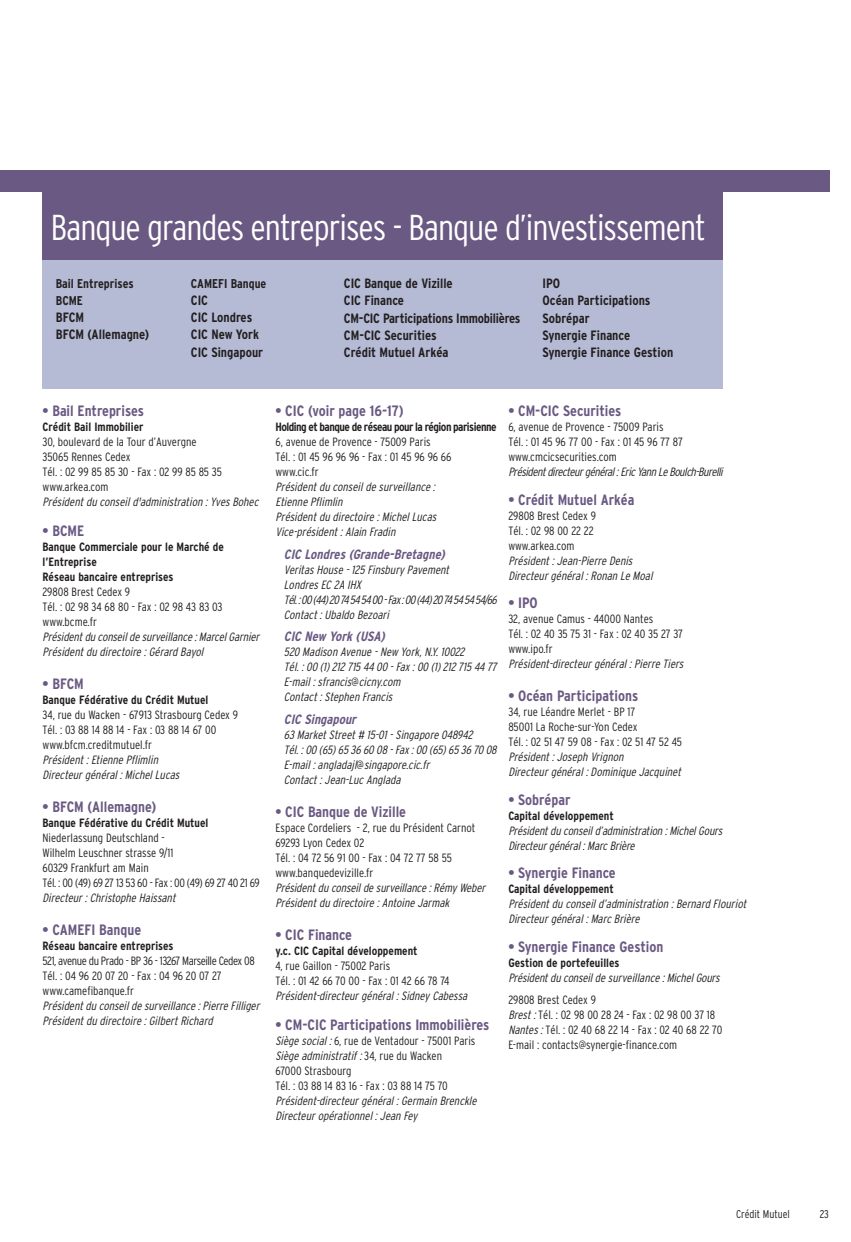
<style>
.page{position:relative;width:851px;height:1242px;background:#fff}
.page>*{position:absolute;margin:0;border:0;box-sizing:border-box;transform-origin:0 0}
.t1{font:300 condensed 36px "Interstate";letter-spacing:-.03em;color:#fff}
.t2{font:700 condensed 15px "Interstate";color:#6a5982}
.t3{font:700 condensed 13.5px/17.2px "Interstate";color:#231f20}
.t4{font:italic 700 condensed 13.5px "Interstate";color:#6a5982}
.t5{font:700 condensed 12.75px/17.2px "Interstate";color:#231f20}
.t6{font:italic 300 condensed 12px/15px "Interstate";color:#231f20}
.t7{font:300 condensed 12px/15px "Interstate";color:#231f20}
.t8{font:700 condensed 12px/15px "Interstate";color:#231f20}
.t9{font:300 condensed 12px/15px "Interstate";letter-spacing:-.04em;color:#231f20}
.t10{font:italic 300 condensed 12px "Interstate";letter-spacing:-.04em;color:#231f20}
.t11{font:700 condensed 12px "Interstate";letter-spacing:-.045em;color:#231f20}
.t12{font:300 condensed 11.25px "Interstate";color:#231f20}
.s1{font-style:italic}
</style>
<div class="page">
<div style="left:43px;top:243px;width:680px;height:145px;background:#b5bbd4"></div>
<div style="left:43px;top:187px;width:680px;height:72px;background:#6a5982"></div>
<div style="left:0;top:170px;width:829px;height:21px;background:#6a5982"></div>
<h1 class="t1" style="left:51px;top:214px;width:656px">Banque grandes entreprises - Banque d’investissement</h1>
<p class="t5" style="left:56px;top:276px;width:79px">Bail Entreprises<br>BCME</p>
<p class="t3" style="left:56px;top:310px;width:95px">BFCM<br>BFCM (Allemagne)</p>
<p class="t3" style="left:344px;top:276px;width:178px">CIC Banque de Vizille<br>CIC Finance<br>CM-CIC Participations Immobilières<br>CM-CIC Securities<br>Crédit Mutuel Arkéa</p>
<p class="t3" style="left:542px;top:276px;width:132px">IPO<br>Océan Participations<br>Sobrépar<br>Synergie Finance<br>Synergie Finance Gestion</p>
<p class="t5" style="left:191px;top:276px;width:77px">CAMEFI Banque</p>
<p class="t3" style="left:191px;top:293px;width:74px">CIC<br>CIC Londres<br>CIC New York<br>CIC Singapour</p>
<p class="t2" style="left:43px;top:405px;width:103px">• Bail Entreprises</p>
<p class="t8" style="left:43px;top:420px;width:102px">Crédit Bail Immobilier</p>
<p class="t7" style="left:43px;top:435px;width:181px">30, boulevard de la Tour d’Auvergne<br>35065 Rennes Cedex<br>Tél. : 02 99 85 85 30 - Fax : 02 99 85 85 35 www.arkea.com</p>
<p class="t6" style="left:43px;top:495px;width:217px">Président du conseil d'administration : Yves Bohec</p>
<p class="t2" style="left:43px;top:525px;width:43px">• BCME</p>
<p class="t8" style="left:43px;top:540px;width:183px">Banque Commerciale pour le Marché de l’Entreprise<br>Réseau bancaire entreprises</p>
<p class="t7" style="left:43px;top:585px;width:181px">29808 Brest Cedex 9<br>Tél. : 02 98 34 68 80 - Fax : 02 98 43 83 03 www.bcme.fr</p>
<p class="t6" style="left:43px;top:630px;width:218px">Président du conseil de surveillance : Marcel Garnier<br>Président du directoire : Gérard Bayol</p>
<p class="t2" style="left:43px;top:678px;width:43px">• BFCM</p>
<p class="t8" style="left:43px;top:693px;width:167px">Banque Fédérative du Crédit Mutuel</p>
<p class="t7" style="left:43px;top:708px;width:197px">34, rue du Wacken - 67913 Strasbourg Cedex 9<br>Tél. : 03 88 14 88 14 - Fax : 03 88 14 67 00 www.bfcm.creditmutuel.fr</p>
<p class="t6" style="left:43px;top:753px;width:138px">Président : Etienne Pflimlin<br>Directeur général : Michel Lucas</p>
<p class="t2" style="left:43px;top:801px;width:115px">• BFCM (Allemagne)</p>
<p class="t8" style="left:43px;top:816px;width:167px">Banque Fédérative du Crédit Mutuel</p>
<p class="t7" style="left:43px;top:831px;width:219px">Niederlassung Deutschland -<br>Wilhelm Leuschner strasse 9/11<br>60329 Frankfurt am Main<br>Tél. : 00 (49) 69 27 13 53 60 - Fax : 00 (49) 69 27 40 21 69</p>
<p class="t6" style="left:43px;top:891px;width:134px">Directeur : Christophe Haissant</p>
<p class="t2" style="left:43px;top:924px;width:100px">• CAMEFI Banque</p>
<p class="t8" style="left:43px;top:939px;width:132px">Réseau bancaire entreprises</p>
<p class="t9" style="left:43px;top:954px;width:214px">521, avenue du Prado - BP 36 - 13267 Marseille Cedex 08<br>Tél. : 04 96 20 07 20 - Fax : 04 96 20 07 27 www.camefibanque.fr</p>
<p class="t6" style="left:43px;top:999px;width:218px">Président du conseil de surveillance : Pierre Filliger<br>Président du directoire : Gilbert Richard</p>
<p class="t2" style="left:275px;top:405px;width:130px">• CIC (voir page 16-17)</p>
<p class="t11" style="left:275px;top:422px;width:222px">Holding et banque de réseau pour la région parisienne</p>
<p class="t7" style="left:275px;top:435px;width:177px">6, avenue de Provence - 75009 Paris<br>Tél. : 01 45 96 96 96 - Fax : 01 45 96 96 66 www.cic.fr</p>
<p class="t6" style="left:275px;top:480px;width:162px">Président du conseil de surveillance :<br>Etienne Pflimlin<br>Président du directoire : Michel Lucas<br>Vice-président : Alain Fradin</p>
<p class="t4" style="left:284px;top:549px;width:162px">CIC Londres (Grande-Bretagne)</p>
<p class="t6" style="left:284px;top:563px;width:214px">Veritas House - 125 Finsbury Pavement<br>Londres EC 2A IHX<br>Tél. : 00 (44) 20 74 54 54 00 - Fax : 00 (44) 20 74 54 54 54/66<br>Contact : Ubaldo Bezoari</p>
<p class="t4" style="left:284px;top:631px;width:102px">CIC New York (USA)</p>
<p class="t6" style="left:284px;top:645px;width:214px">520 Madison Avenue - New York, N.Y. 10022<br>Tél. : 00 (1) 212 715 44 00 - Fax : 00 (1) 212 715 44 77<br>E-mail : sfrancis@cicny.com<br>Contact : Stephen Francis</p>
<p class="t4" style="left:284px;top:714px;width:74px">CIC Singapour</p>
<p class="t6" style="left:284px;top:728px;width:214px">63 Market Street # 15-01 - Singapore 048942<br>Tél. : 00 (65) 65 36 60 08 - Fax : 00 (65) 65 36 70 08<br>E-mail : angladajl@singapore.cic.fr<br>Contact : Jean-Luc Anglada</p>
<p class="t2" style="left:275px;top:806px;width:132px">• CIC Banque de Vizille</p>
<p class="t7" style="left:275px;top:821px;width:201px">Espace Cordeliers - 2, rue du Président Carnot<br>69293 Lyon Cedex 02<br>Tél. : 04 72 56 91 00 - Fax : 04 72 77 58 55 www.banquedevizille.fr</p>
<p class="t6" style="left:275px;top:881px;width:211px">Président du conseil de surveillance : Rémy Weber<br>Président du directoire : Antoine Jarmak</p>
<p class="t2" style="left:275px;top:929px;width:78px">• CIC Finance</p>
<p class="t8" style="left:275px;top:944px;width:144px">y.c. CIC Capital développement</p>
<p class="t7" style="left:275px;top:959px;width:175px">4, rue Gaillon - 75002 Paris<br>Tél. : 01 42 66 70 00 - Fax : 01 42 66 78 74</p>
<p class="t6" style="left:275px;top:989px;width:193px">Président-directeur général : Sidney Cabessa</p>
<p class="t2" style="left:275px;top:1019px;width:215px">• CM-CIC Participations Immobilières</p>
<p class="t7" style="left:275px;top:1034px;width:201px"><span class="s1">Siège social :</span> 6, rue de Ventadour - 75001 Paris <span class="s1">Siège administratif :</span> 34, rue du Wacken<br>67000 Strasbourg<br>Tél. : 03 88 14 83 16 - Fax : 03 88 14 75 70</p>
<p class="t6" style="left:275px;top:1094px;width:203px">Président-directeur général : Germain Brenckle<br>Directeur opérationnel : Jean Fey</p>
<p class="t2" style="left:508px;top:405px;width:114px">• CM-CIC Securities</p>
<p class="t7" style="left:508px;top:420px;width:176px">6, avenue de Provence - 75009 Paris<br>Tél. : 01 45 96 77 00 - Fax : 01 45 96 77 87 www.cmcicsecurities.com</p>
<p class="t10" style="left:508px;top:467px;width:216px">Président directeur général : Eric Yann Le Boulch-Burelli</p>
<p class="t2" style="left:508px;top:494px;width:127px">• Crédit Mutuel Arkéa</p>
<p class="t7" style="left:508px;top:509px;width:89px">29808 Brest Cedex 9<br>Tél. : 02 98 00 22 22 www.arkea.com</p>
<p class="t6" style="left:508px;top:554px;width:146px">Président : Jean-Pierre Denis<br>Directeur général : Ronan Le Moal</p>
<p class="t2" style="left:508px;top:597px;width:31px">• IPO</p>
<p class="t7" style="left:508px;top:612px;width:176px">32, avenue Camus - 44000 Nantes<br>Tél. : 02 40 35 75 31 - Fax : 02 40 35 27 37 www.ipo.fr</p>
<p class="t6" style="left:508px;top:657px;width:176px">Président- directeur général : Pierre Tiers</p>
<p class="t2" style="left:508px;top:690px;width:131px">• Océan Participations</p>
<p class="t7" style="left:508px;top:705px;width:175px">34, rue Léandre Merlet - BP 17<br>85001 La Roche-sur-Yon Cedex<br>Tél. : 02 51 47 59 08 - Fax : 02 51 47 52 45</p>
<p class="t6" style="left:508px;top:750px;width:174px">Président : Joseph Vrignon<br>Directeur général : Dominique Jacquinet</p>
<p class="t2" style="left:508px;top:794px;width:64px">• Sobrépar</p>
<p class="t8" style="left:508px;top:809px;width:107px">Capital développement</p>
<p class="t6" style="left:508px;top:824px;width:215px">Président du conseil d’administration : Michel Gours<br>Directeur général : Marc Brière</p>
<p class="t2" style="left:508px;top:867px;width:109px">• Synergie Finance</p>
<p class="t8" style="left:508px;top:882px;width:107px">Capital développement</p>
<p class="t6" style="left:508px;top:897px;width:239px">Président du conseil d’administration : Bernard Flouriot<br>Directeur général : Marc Brière</p>
<p class="t2" style="left:508px;top:941px;width:157px">• Synergie Finance Gestion</p>
<p class="t8" style="left:508px;top:956px;width:112px">Gestion de portefeuilles</p>
<p class="t6" style="left:508px;top:971px;width:213px">Président du conseil de surveillance : Michel Gours</p>
<p class="t7" style="left:508px;top:993px;width:215px">29808 Brest Cedex 9<br><span class="s1">Brest :</span> Tél. : 02 98 00 28 24 - Fax : 02 98 00 37 18<br><span class="s1">Nantes :</span> Tél. : 02 40 68 22 14 - Fax : 02 40 68 22 70<br>E-mail : contacts@synergie-finance.com</p>
<p class="t12" style="left:736px;top:1210px;width:55px">Crédit Mutuel</p>
<p class="t12" style="left:819px;top:1210px;width:11px">23</p>
</div>
